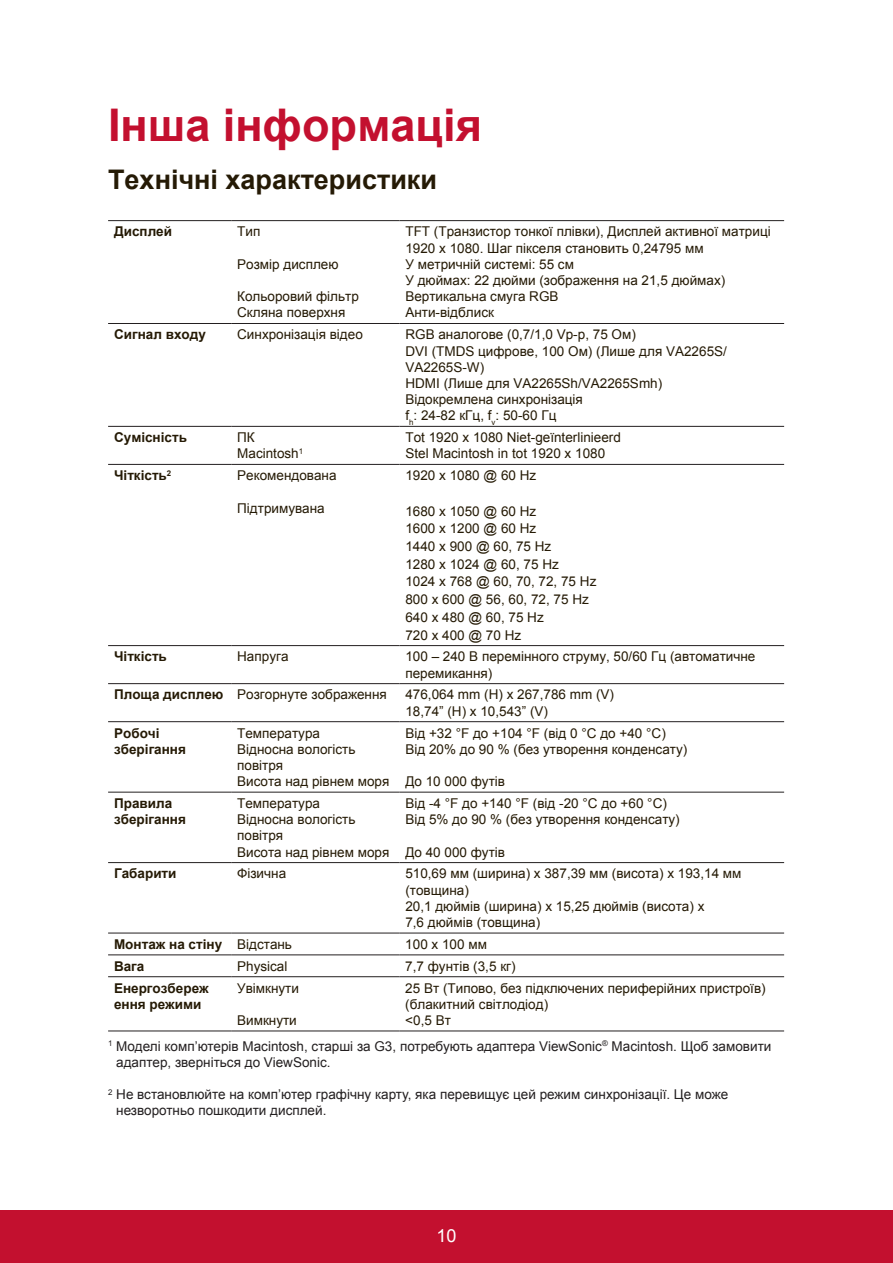
<style>
.page{position:relative;width:893px;height:1263px;background:#fff}
.page>*{position:absolute;margin:0;border:0;box-sizing:border-box;transform-origin:0 0}
.t1{font:700 45px "Arial";color:#c3102f}
.t2{font:700 27px "Arial";color:#251a05}
.t3{font:18px "Arial";color:#fff}
.t4{font:13.5px/16.2px "Arial";color:#251a05}
.t5{font:13.5px/16.2px "Arial";color:#231f20}
.t6{font:700 13.5px/16.2px "Arial";color:#251a05}
.s1{font-weight:700}
.s2{font-weight:400}
</style>
<div class="page">
<div style="left:0;top:1210px;width:892px;height:53px;background:#c3102f"></div>
<hr style="left:108px;top:323px;width:123px;height:1px;background:#231f20">
<hr style="left:231px;top:323px;width:168px;height:1px;background:#231f20">
<hr style="left:399px;top:323px;width:384px;height:1px;background:#231f20">
<hr style="left:108px;top:464px;width:123px;height:1px;background:#231f20">
<hr style="left:231px;top:464px;width:168px;height:1px;background:#231f20">
<hr style="left:399px;top:464px;width:384px;height:1px;background:#231f20">
<hr style="left:108px;top:645px;width:123px;height:1px;background:#231f20">
<hr style="left:231px;top:645px;width:168px;height:1px;background:#231f20">
<hr style="left:399px;top:645px;width:384px;height:1px;background:#231f20">
<hr style="left:108px;top:683px;width:123px;height:1px;background:#231f20">
<hr style="left:231px;top:683px;width:168px;height:1px;background:#231f20">
<hr style="left:399px;top:683px;width:384px;height:1px;background:#231f20">
<hr style="left:108px;top:721px;width:123px;height:1px;background:#231f20">
<hr style="left:231px;top:721px;width:168px;height:1px;background:#231f20">
<hr style="left:399px;top:721px;width:384px;height:1px;background:#231f20">
<hr style="left:108px;top:791px;width:123px;height:1px;background:#231f20">
<hr style="left:231px;top:791px;width:168px;height:1px;background:#231f20">
<hr style="left:399px;top:791px;width:384px;height:1px;background:#231f20">
<hr style="left:108px;top:862px;width:123px;height:1px;background:#231f20">
<hr style="left:231px;top:862px;width:168px;height:1px;background:#231f20">
<hr style="left:399px;top:862px;width:384px;height:1px;background:#231f20">
<hr style="left:108px;top:426px;width:123px;height:1px;background:#231f20">
<hr style="left:108px;top:932px;width:123px;height:1px;background:#231f20">
<hr style="left:231px;top:932px;width:168px;height:1px;background:#231f20">
<hr style="left:399px;top:932px;width:384px;height:1px;background:#231f20">
<hr style="left:108px;top:954px;width:123px;height:1px;background:#231f20">
<hr style="left:231px;top:954px;width:168px;height:1px;background:#231f20">
<hr style="left:399px;top:954px;width:384px;height:1px;background:#231f20">
<hr style="left:231px;top:426px;width:168px;height:1px;background:#231f20">
<hr style="left:108px;top:976px;width:123px;height:1px;background:#231f20">
<hr style="left:231px;top:976px;width:168px;height:1px;background:#231f20">
<hr style="left:399px;top:976px;width:384px;height:1px;background:#231f20">
<hr style="left:399px;top:426px;width:384px;height:1px;background:#231f20">
<hr style="left:108px;top:220px;width:123px;height:1px;background:#231f20">
<hr style="left:231px;top:220px;width:168px;height:1px;background:#231f20">
<hr style="left:399px;top:220px;width:384px;height:1px;background:#231f20">
<hr style="left:108px;top:1030px;width:123px;height:1px;background:#231f20">
<hr style="left:231px;top:1030px;width:168px;height:1px;background:#231f20">
<hr style="left:399px;top:1030px;width:384px;height:1px;background:#231f20">
<h1 class="t1" style="left:108px;top:95px;width:375px">Інша інформація</h1>
<h2 class="t2" style="left:108px;top:161px;width:330px">Технічні характеристики</h2>
<p class="t6" style="left:114px;top:224px;width:59px">Дисплей</p>
<p class="t4" style="left:237px;top:224px;width:25px">Тип</p>
<p class="t4" style="left:237px;top:256px;width:103px">Розмір дисплею</p>
<p class="t4" style="left:237px;top:288px;width:123px">Кольоровий фільтр<br>Скляна поверхня</p>
<p class="t4" style="left:405px;top:224px;width:366px">TFT (Транзистор тонкої плівки), Дисплей активної матриці 1920 x 1080. Шаг пікселя становить 0,24795 мм<br>У метричній системі: 55 см<br>У дюймах: 22 дюйми (зображення на 21,5 дюймах)<br>Вертикальна смуга RGB<br>Анти-відблиск</p>
<p class="t6" style="left:114px;top:327px;width:93px">Сигнал входу</p>
<p class="t4" style="left:237px;top:327px;width:127px">Синхронізація відео</p>
<p class="t4" style="left:405px;top:327px;width:323px">RGB аналогове (0,7/1,0 Vp-p, 75 Ом)<br>DVI (TMDS цифрове, 100 Ом) (Лише для VA2265S/<br>VA2265S-W)<br>HDMI (Лише для VA2265Sh/VA2265Smh)<br>Відокремлена синхронізація<br>f<sub>h</sub>: 24-82 кГц, f<sub>v</sub>: 50-60 Гц</p>
<p class="t6" style="left:114px;top:430px;width:74px">Сумісність</p>
<p class="t4" style="left:237px;top:429px;width:67px">ПК<br>Macintosh<sup>1</sup></p>
<p class="t4" style="left:405px;top:429px;width:217px">Tot 1920 x 1080 Niet-geïnterlinieerd<br>Stel Macintosh in tot 1920 x 1080</p>
<p class="t6" style="left:114px;top:468px;width:59px">Чіткість<sup>2</sup></p>
<p class="t4" style="left:237px;top:467px;width:101px">Рекомендована</p>
<p class="t4" style="left:237px;top:500px;width:89px">Підтримувана</p>
<p class="t4" style="left:405px;top:467px;width:132px">1920 x 1080 @ 60 Hz</p>
<p class="t4" style="left:405px;top:502px;width:192px;line-height:17.7px">1680 x 1050 @ 60 Hz<br>1600 x 1200 @ 60 Hz<br>1440 x 900 @ 60, 75 Hz<br>1280 x 1024 @ 60, 75 Hz<br>1024 x 768 @ 60, 70, 72, 75 Hz<br>800 x 600 @ 56, 60, 72, 75 Hz<br>640 x 480 @ 60, 75 Hz<br>720 x 400 @ 70 Hz</p>
<p class="t6" style="left:114px;top:649px;width:54px">Чіткість</p>
<p class="t4" style="left:237px;top:648px;width:53px">Напруга</p>
<p class="t4" style="left:405px;top:648px;width:351px">100 – 240 В перемінного струму, 50/60 Гц (автоматичне перемикання)</p>
<p class="t4" style="left:114px;top:687px;width:274px"><span class="s1">Площа дисплею</span> Розгорнуте зображення</p>
<p class="t4" style="left:405px;top:687px;width:210px">476,064 mm (H) x 267,786 mm (V)<br>18,74” (H) x 10,543” (V)</p>
<p class="t6" style="left:114px;top:725px;width:73px">Робочі зберігання</p>
<p class="t4" style="left:237px;top:725px;width:154px">Температура<br>Відносна вологість повітря<br>Висота над рівнем моря</p>
<p class="t4" style="left:405px;top:725px;width:283px">Від +32 °F до +104 °F (від 0 °C до +40 °C)<br>Від 20% до 90 % (без утворення конденсату)</p>
<p class="t4" style="left:405px;top:773px;width:101px">До 10 000 футів</p>
<p class="t6" style="left:114px;top:795px;width:73px">Правила зберігання</p>
<p class="t4" style="left:237px;top:795px;width:154px">Температура<br>Відносна вологість повітря<br>Висота над рівнем моря</p>
<p class="t4" style="left:405px;top:795px;width:276px">Від -4 °F до +140 °F (від -20 °C до +60 °C)<br>Від 5% до 90 % (без утворення конденсату)</p>
<p class="t4" style="left:405px;top:844px;width:101px">До 40 000 футів</p>
<p class="t6" style="left:114px;top:866px;width:64px">Габарити</p>
<p class="t4" style="left:237px;top:865px;width:50px">Фізична</p>
<p class="t4" style="left:405px;top:865px;width:337px">510,69 мм (ширина) x 387,39 мм (висота) x 193,14 мм (товщина)<br>20,1 дюймів (ширина) x 15,25 дюймів (висота) x<br>7,6 дюймів (товщина)</p>
<p class="t6" style="left:114px;top:936px;width:179px">Монтаж на стіну <span class="s2">Відстань</span></p>
<p class="t4" style="left:405px;top:936px;width:83px">100 x 100 мм</p>
<p class="t6" style="left:114px;top:958px;width:32px">Вага</p>
<p class="t4" style="left:237px;top:958px;width:52px">Physical</p>
<p class="t4" style="left:405px;top:958px;width:112px">7,7 фунтів (3,5 кг)</p>
<p class="t6" style="left:114px;top:980px;width:96px">Енергозбереж ення режими</p>
<p class="t4" style="left:237px;top:979px;width:63px">Увімкнути</p>
<p class="t4" style="left:237px;top:1012px;width:61px">Вимкнути</p>
<p class="t4" style="left:405px;top:979px;width:362px">25 Вт (Типово, без підключених периферійних пристроїв) (блакитний світлодіод)<br>&lt;0,5 Вт</p>
<p class="t5" style="left:116px;top:1037px;width:656px;text-indent:-8px"><sup>1</sup> Моделі комп’ютерів Macintosh, старші за G3, потребують адаптера ViewSonic<sup>®</sup> Macintosh. Щоб замовити адаптер, зверніться до ViewSonic.</p>
<p class="t5" style="left:116px;top:1086px;width:613px;text-indent:-8px"><sup>2</sup> Не встановлюйте на комп’ютер графічну карту, яка перевищує цей режим синхронізації. Це може незворотньо пошкодити дисплей.</p>
<h3 class="t3" style="left:436px;top:1223px;width:22px">10</h3>
</div>
